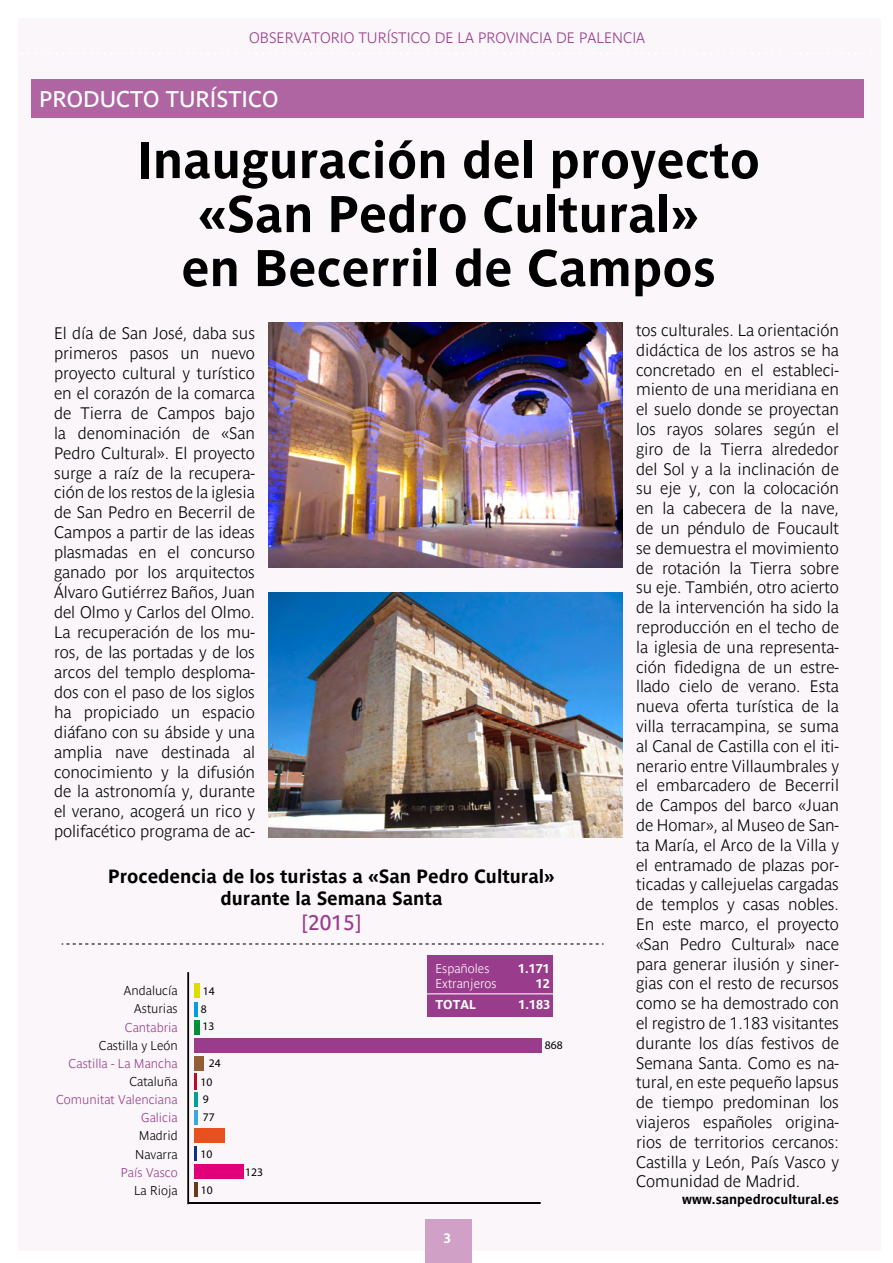
<style>
.page{position:relative;width:893px;height:1263px;background:#fff}
.page>*{position:absolute;margin:0;border:0;box-sizing:border-box;transform-origin:0 0}
.t1{font:700 51px/54px "Parisine";color:#000;text-align:center}
.t2{font:22.5px "Parisine";color:#fff}
.t3{font:20.85px "Parisine";color:#993c8c}
.t4{font:700 19.05px/22.8px "Parisine";color:#000;text-align:center}
.t5{font:700 16.5px/19.8px "Parisine Clair";letter-spacing:-.005em;color:#000;text-align:justify}
.t6{font:700 15px "Parisine Clair";color:#993c8c}
.t7{font:700 13.5px "Parisine";letter-spacing:-.005em;color:#000}
.t8{font:700 13.5px "Parisine";color:#fff}
.t9{font:700 12.6px/18.1px "Parisine Clair";color:#993c8c;text-align:right}
.t10{font:700 12.6px/18.1px "Parisine Clair";color:#000;text-align:right}
.t11{font:700 12.6px "Parisine Clair";color:#fff}
.t12{font:700 12.6px "Parisine";color:#fff}
.t13{font:11.55px/17.9px "Myriad Pro";color:#000}
</style>
<div class="page">
<div style="left:18px;top:18px;width:863px;height:1233px;background:#faf6f9"></div>
<div style="left:425px;top:1219px;width:46px;height:44px;background:#d0a0c6"></div>
<div style="left:32px;top:80px;width:832px;height:38px;background:#b065a3"></div>
<img style="left:269px;top:322px;width:354px;height:245px">
<img style="left:269px;top:593px;width:354px;height:244px">
<hr style="left:188px;top:1202px;width:353px;height:2px;background:#000">
<div style="left:427px;top:955px;width:126px;height:61px;background:#993c8c"></div>
<svg style="left:62px;top:943px;width:541px;height:1px"></svg>
<hr style="left:424px;top:993px;width:135px;height:1px;background:#fff">
<hr style="left:187px;top:972px;width:2px;height:232px;background:#000">
<hr style="left:194px;top:1182px;width:4px;height:15px;background:#673b15">
<div style="left:194px;top:1164px;width:49px;height:15px;background:#e2007a"></div>
<hr style="left:194px;top:1146px;width:3px;height:15px;background:#0c3183">
<div style="left:194px;top:1128px;width:31px;height:15px;background:#e8511e"></div>
<hr style="left:194px;top:1110px;width:4px;height:15px;background:#39a9dc">
<hr style="left:194px;top:1092px;width:4px;height:15px;background:#00a096">
<svg style="left:194px;top:1073px;width:2px;height:16px"></svg>
<div style="left:194px;top:1056px;width:10px;height:15px;background:#915e36"></div>
<div style="left:194px;top:1038px;width:347px;height:15px;background:#993c8c"></div>
<div style="left:194px;top:1019px;width:5px;height:15px;background:#009037"></div>
<hr style="left:194px;top:1001px;width:3px;height:15px;background:#009ee0">
<div style="left:194px;top:983px;width:6px;height:15px;background:#dfdb00"></div>
<p class="t6" style="left:249px;top:29px;width:398px">OBSERVATORIO TURÍSTICO DE LA PROVINCIA DE PALENCIA</p>
<h2 class="t2" style="left:39px;top:86px;width:241px">PRODUCTO TURÍSTICO</h2>
<h1 class="t1" style="left:137px;top:133px;width:624px">Inauguración del proyecto «San Pedro Cultural»<br>en Becerril de Campos</h1>
<p class="t5" style="left:636px;top:320px;width:204px">tos culturales. La orientación didáctica de los astros se ha concretado en el estableci&shy;miento de una meridiana en el suelo donde se proyectan los rayos solares según el giro de la Tierra alrededor del Sol y a la inclinación de su eje y, con la colocación en la cabecera de la nave, de un péndulo de Foucault se demuestra el movimiento de rotación la Tierra sobre su eje. También, otro acierto de la intervención ha sido la reproducción en el techo de la iglesia de una representa&shy;ción fidedigna de un estre&shy;llado cielo de verano. Esta nueva oferta turística de la villa terracampina, se suma al Canal de Castilla con el iti&shy;nerario entre Villaumbrales y el embarcadero de Becerril de Campos del barco «Juan de Homar», al Museo de San&shy;ta María, el Arco de la Villa y el entramado de plazas por&shy;ticadas y callejuelas cargadas de templos y casas nobles.<br>En este marco, el proyecto «San Pedro Cultural» nace para generar ilusión y siner&shy;gias con el resto de recursos como se ha demostrado con el registro de 1.183 visitantes durante los días festivos de Semana Santa. Como es na&shy;tural, en este pequeño lapsus de tiempo predominan los viajeros españoles origina&shy;rios de territorios cercanos:<br>Castilla y León, País Vasco y Comunidad de Madrid.</p>
<p class="t7" style="left:682px;top:1191px;width:158px">www.sanpedrocultural.es</p>
<p class="t5" style="left:54px;top:323px;width:203px">El día de San José, daba sus primeros pasos un nuevo proyecto cultural y turístico en el corazón de la comarca de Tierra de Campos bajo la denominación de «San Pedro Cultural». El proyecto surge a raíz de la recupera&shy;ción de los restos de la iglesia de San Pedro en Becerril de Campos a partir de las ideas plasmadas en el concurso ganado por los arquitectos Álvaro Gutiérrez Baños, Juan del Olmo y Carlos del Olmo.<br>La recuperación de los mu&shy;ros, de las portadas y de los arcos del templo desploma&shy;dos con el paso de los siglos ha propiciado un espacio diáfano con su ábside y una amplia nave destinada al conocimiento y la difusión de la astronomía y, durante el verano, acogerá un rico y polifacético programa de ac-</p>
<p class="t4" style="left:108px;top:864px;width:448px">Procedencia de los turistas a «San Pedro Cultural» durante la Semana Santa</p>
<p class="t3" style="left:302px;top:911px;width:61px">[2015]</p>
<p class="t11" style="left:435px;top:961px;width:56px">Españoles</p>
<p class="t12" style="left:518px;top:961px;width:33px">1.171</p>
<p class="t11" style="left:435px;top:976px;width:63px">Extranjeros</p>
<p class="t12" style="left:536px;top:976px;width:16px">12</p>
<p class="t12" style="left:435px;top:997px;width:42px">TOTAL</p>
<p class="t12" style="left:518px;top:997px;width:33px">1.183</p>
<p class="t10" style="left:124px;top:982px;width:55px">Andalucía<br>Asturias</p>
<p class="t9" style="left:125px;top:1018px;width:54px">Cantabria</p>
<p class="t10" style="left:99px;top:1036px;width:80px">Castilla y León</p>
<p class="t9" style="left:69px;top:1054px;width:111px">Castilla - La Mancha</p>
<p class="t10" style="left:129px;top:1072px;width:50px">Cataluña</p>
<p class="t9" style="left:56px;top:1090px;width:123px">Comunitat Valenciana<br>Galicia</p>
<p class="t10" style="left:135px;top:1127px;width:44px;text-align:left">Madrid<br>Navarra</p>
<p class="t9" style="left:121px;top:1163px;width:58px">País Vasco</p>
<p class="t10" style="left:134px;top:1181px;width:45px">La Rioja</p>
<p class="t13" style="left:201px;top:982px;width:15px">14<br>8<br>13</p>
<p class="t13" style="left:200px;top:1053px;width:22px;line-height:19px;text-indent:8px">24<br>10</p>
<p class="t13" style="left:203px;top:1090px;width:14px;line-height:18.5px">9<br>77</p>
<p class="t13" style="left:200px;top:1145px;width:13px">10</p>
<p class="t13" style="left:545px;top:1036px;width:19px">868</p>
<p class="t13" style="left:245px;top:1163px;width:19px">123</p>
<p class="t13" style="left:201px;top:1181px;width:13px">10</p>
<p class="t8" style="left:443px;top:1230px;width:9px">3</p>
</div>
